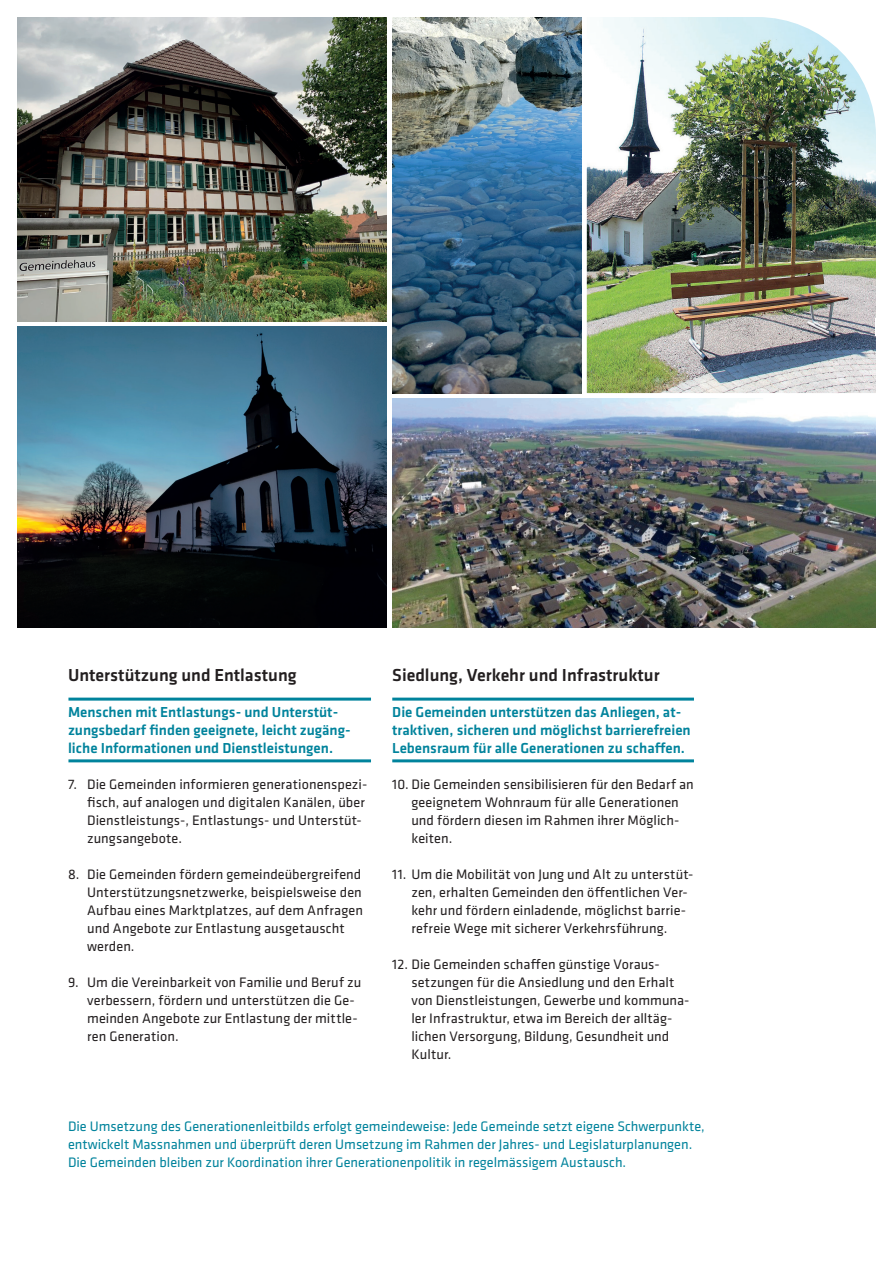
<style>
.page{position:relative;width:893px;height:1263px;background:#fff}
.page>*{position:absolute;margin:0;border:0;box-sizing:border-box;transform-origin:0 0}
.t1{font:500 18px "Klavika";color:#231f20}
.t2{font:500 15px/18px "Klavika";color:#00839c}
.t3{font:14.25px/18px "Klavika";letter-spacing:.005em;color:#231f20}
.t4{font:14.25px/18px "Klavika";color:#00839c}
</style>
<div class="page">
<img style="left:392px;top:398px;width:484px;height:229px">
<img style="left:17px;top:17px;width:370px;height:304px">
<img style="left:17px;top:326px;width:370px;height:301px">
<img style="left:587px;top:17px;width:289px;height:376px">
<hr style="left:68px;top:698px;width:303px;height:3px;background:#00839c">
<hr style="left:392px;top:698px;width:302px;height:3px;background:#00839c">
<hr style="left:68px;top:759px;width:303px;height:3px;background:#00839c">
<hr style="left:392px;top:759px;width:302px;height:3px;background:#00839c">
<img style="left:392px;top:17px;width:190px;height:376px">
<p class="t1" style="left:68px;top:663px;width:230px">Unterstützung und Entlastung</p>
<p class="t2" style="left:68px;top:703px;width:282px">Menschen mit Entlastungs- und Unterstüt&shy;zungsbedarf finden geeignete, leicht zugäng&shy;liche Informationen und Dienstleistungen.</p>
<p class="t3" style="left:87px;top:776px;width:282px;text-indent:-19px">7. Die Gemeinden informieren generationenspezi&shy;fisch, auf analogen und digitalen Kanälen, über Dienstleistungs-, Entlastungs- und Unterstüt&shy;zungsangebote.</p>
<p class="t3" style="left:87px;top:866px;width:277px;text-indent:-19px">8. Die Gemeinden fördern gemeindeübergreifend Unterstützungsnetzwerke, beispielsweise den Aufbau eines Marktplatzes, auf dem Anfragen und Angebote zur Entlastung ausgetauscht werden.</p>
<p class="t3" style="left:87px;top:974px;width:276px;text-indent:-19px">9. Um die Vereinbarkeit von Familie und Beruf zu verbessern, fördern und unterstützen die Ge&shy;meinden Angebote zur Entlastung der mittle&shy;ren Generation.</p>
<p class="t1" style="left:392px;top:663px;width:269px">Siedlung, Verkehr und Infrastruktur</p>
<p class="t2" style="left:392px;top:703px;width:300px">Die Gemeinden unterstützen das Anliegen, at&shy;traktiven, sicheren und möglichst barrierefreien<br>Lebensraum für alle Generationen zu schaffen.</p>
<p class="t3" style="left:411px;top:776px;width:284px;text-indent:-19px">10. Die Gemeinden sensibilisieren für den Bedarf an geeignetem Wohnraum für alle Generationen und fördern diesen im Rahmen ihrer Möglich&shy;keiten.</p>
<p class="t3" style="left:411px;top:866px;width:283px;text-indent:-19px">11. Um die Mobilität von Jung und Alt zu unterstüt&shy;zen, erhalten Gemeinden den öffentlichen Ver&shy;kehr und fördern einladende, möglichst barrie&shy;refreie Wege mit sicherer Verkehrsführung.</p>
<p class="t3" style="left:411px;top:956px;width:280px;text-indent:-19px">12. Die Gemeinden schaffen günstige Voraus&shy;setzungen für die Ansiedlung und den Erhalt von Dienstleistungen, Gewerbe und kommuna&shy;ler Infrastruktur, etwa im Bereich der alltäg&shy;lichen Versorgung, Bildung, Gesundheit und Kultur.</p>
<p class="t4" style="left:68px;top:1118px;width:638px">Die Umsetzung des Generationenleitbilds erfolgt gemeindeweise: Jede Gemeinde setzt eigene Schwerpunkte, entwickelt Massnahmen und überprüft deren Umsetzung im Rahmen der Jahres- und Legislaturplanungen.<br>Die Gemeinden bleiben zur Koordination ihrer Generationenpolitik in regelmässigem Austausch.</p>
</div>
